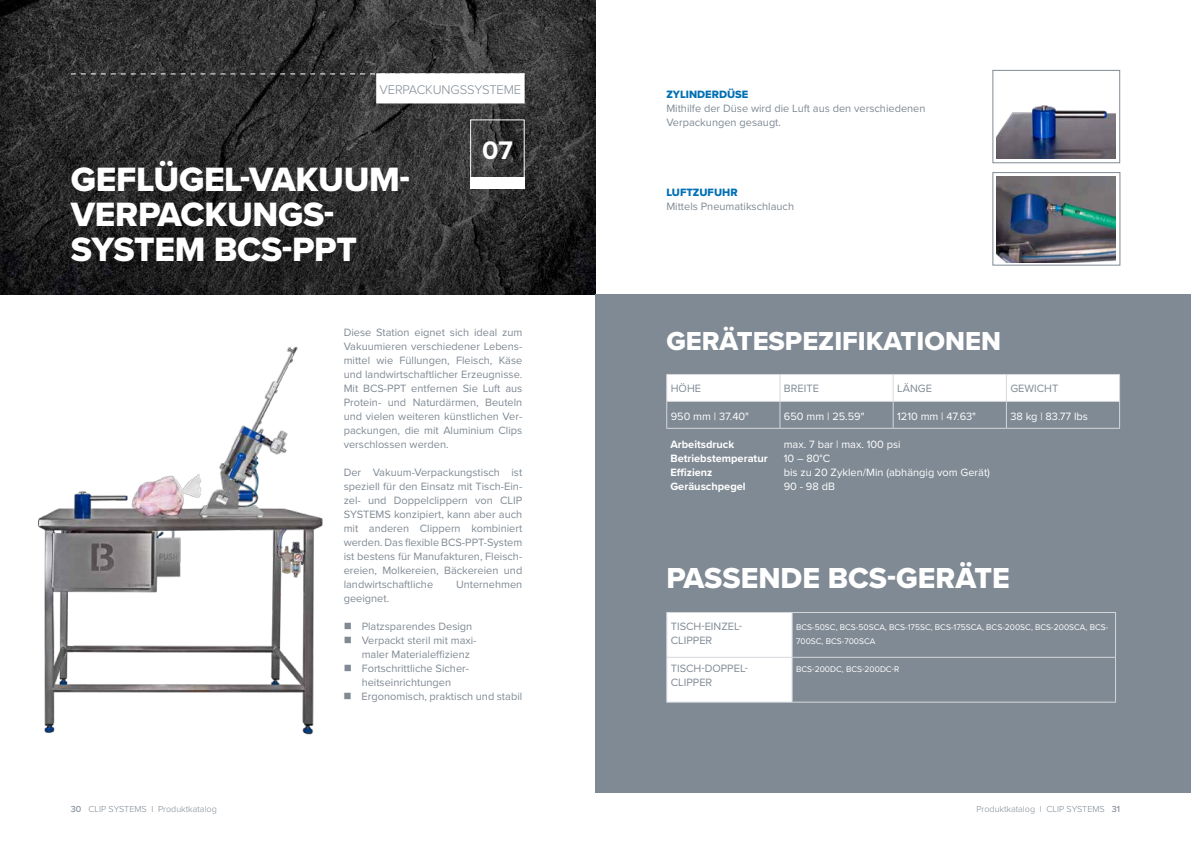
<style>
.page{position:relative;width:1191px;height:842px;background:#fff}
.page>*{position:absolute;margin:0;border:0;box-sizing:border-box;transform-origin:0 0}
.t1{font:35px/35px "Proxima Nova Extrabld";letter-spacing:-.01em;color:#fff}
.t2{font:30px "Proxima Nova Extrabld";color:#fff}
.t3{font:27px "Proxima Nova Extrabld";color:#fff}
.t4{font:700 26.3px "Proxima Nova";color:#fff}
.t5{font:300 13px "Proxima Nova";letter-spacing:-.01em;color:#808a94}
.t6{font:11px/14px "Proxima Nova";color:#808a94}
.t7{font:11px "Proxima Nova";color:#fff}
.t8{font:700 11px "Proxima Nova";color:#fff}
.t9{font:11px "Proxima Nova Extrabld";color:#0070b3}
.t10{font:300 9px "Proxima Nova";color:#808a94}
.t11{font:8.5px/14px "Proxima Nova";color:#fff}
.s1{font-weight:500}
</style>
<div class="page">
<img style="left:0;top:0;width:595px;height:294px">
<div style="left:595px;top:294px;width:596px;height:499px;background:#808a94"></div>
<svg style="left:996px;top:158px;width:119px;height:1px"></svg>
<img style="left:996px;top:105px;width:119px;height:53px">
<div style="left:992px;top:70px;width:128px;height:93px;border:1px solid #808a94"></div>
<div style="left:992px;top:172px;width:128px;height:93px;border:1px solid #808a94"></div>
<img style="left:996px;top:177px;width:119px;height:86px">
<div style="left:376px;top:73px;width:148px;height:30px;background:#fff"></div>
<svg style="left:71px;top:73px;width:453px;height:1px"></svg>
<div style="left:470px;top:119px;width:54px;height:59px;border:1px solid #fff"></div>
<div style="left:470px;top:178px;width:54px;height:11px;background:#fff"></div>
<img style="left:38px;top:346px;width:285px;height:389px">
<div style="left:667px;top:613px;width:124px;height:89px;background:#fff"></div>
<hr style="left:666px;top:613px;width:1px;height:44px;background:#d5d8dd">
<hr style="left:666px;top:658px;width:1px;height:44px;background:#d5d8dd">
<hr style="left:666px;top:612px;width:126px;height:1px;background:#d5d8dd">
<hr style="left:666px;top:657px;width:126px;height:1px;background:#d5d8dd">
<hr style="left:666px;top:702px;width:126px;height:1px;background:#d5d8dd">
<hr style="left:791px;top:613px;width:1px;height:44px;background:#d5d8dd">
<hr style="left:791px;top:658px;width:1px;height:44px;background:#d5d8dd">
<hr style="left:792px;top:612px;width:324px;height:1px;background:#d5d8dd">
<hr style="left:1115px;top:613px;width:1px;height:44px;background:#d5d8dd">
<hr style="left:1115px;top:658px;width:1px;height:44px;background:#d5d8dd">
<hr style="left:792px;top:657px;width:324px;height:1px;background:#d5d8dd">
<hr style="left:792px;top:702px;width:324px;height:1px;background:#d5d8dd">
<svg style="left:666px;top:374px;width:454px;height:54px"></svg>
<hr style="left:666px;top:428px;width:114px;height:1px;background:#d5d8dd">
<hr style="left:780px;top:428px;width:113px;height:1px;background:#d5d8dd">
<hr style="left:893px;top:428px;width:113px;height:1px;background:#d5d8dd">
<hr style="left:1006px;top:428px;width:114px;height:1px;background:#d5d8dd">
<p class="t5" style="left:379px;top:80px;width:143px">VERPACKUNGSSYSTEME</p>
<h1 class="t1" style="left:71px;top:161px;width:341px">GEFLÜGEL-VAKUUM-<br>VERPACKUNGS-<br>SYSTEM BCS-PPT</h1>
<h3 class="t4" style="left:482px;top:131px;width:32px">07</h3>
<p class="t6" style="left:344px;top:325px;width:180px;text-align:justify">Diese Station eignet sich ideal zum Vakuumieren verschiedener Lebens&shy;mittel wie Füllungen, Fleisch, Käse und landwirtschaftlicher Erzeugnisse.<br>Mit BCS-PPT entfernen Sie Luft aus Protein- und Naturdärmen, Beuteln und vielen weiteren künstlichen Ver&shy;packungen, die mit Aluminium Clips verschlossen werden.</p>
<p class="t6" style="left:344px;top:465px;width:180px;text-align:justify">Der Vakuum-Verpackungstisch ist speziell für den Einsatz mit Tisch-Ein&shy;zel- und Doppelclippern von CLIP SYSTEMS konzipiert, kann aber auch mit anderen Clippern kombiniert werden. Das flexible BCS-PPT-System ist bestens für Manufakturen, Fleisch&shy;ereien, Molkereien, Bäckereien und landwirtschaftliche</p>
<p class="t6" style="left:456px;top:577px;width:68px">Unternehmen</p>
<p class="t10" style="left:71px;top:802px;width:147px"><span class="s1">30</span> CLIP SYSTEMS I Produktkatalog</p>
<p class="t6" style="left:344px;top:591px;width:47px">geeignet.</p>
<p class="t6" style="left:362px;top:619px;width:162px">Platzsparendes Design<br>Verpackt steril mit maxi-<br>maler Materialeffizienz<br>Fortschrittliche Sicher&shy;heitseinrichtungen<br>Ergonomisch, praktisch und stabil</p>
<p class="t9" style="left:666px;top:86px;width:83px">ZYLINDERDÜSE</p>
<p class="t6" style="left:666px;top:101px;width:261px">Mithilfe der Düse wird die Luft aus den verschiedenen<br>Verpackungen gesaugt.</p>
<p class="t9" style="left:666px;top:184px;width:73px">LUFTZUFUHR</p>
<p class="t6" style="left:666px;top:199px;width:129px">Mittels Pneumatikschlauch</p>
<h3 class="t3" style="left:666px;top:321px;width:336px">GERÄTESPEZIFIKATIONEN</h3>
<p class="t6" style="left:670px;top:381px;width:32px">HÖHE</p>
<p class="t6" style="left:784px;top:381px;width:37px">BREITE</p>
<p class="t6" style="left:897px;top:381px;width:36px">LÄNGE</p>
<p class="t6" style="left:1010px;top:381px;width:49px">GEWICHT</p>
<p class="t7" style="left:671px;top:408px;width:80px">950 mm | 37.40"</p>
<p class="t7" style="left:784px;top:408px;width:82px">650 mm | 25.59"</p>
<p class="t7" style="left:897px;top:408px;width:80px">1210 mm | 47.63"</p>
<p class="t7" style="left:1010px;top:408px;width:79px">38 kg | 83.77 lbs</p>
<p class="t8" style="left:670px;top:436px;width:65px">Arbeitsdruck</p>
<p class="t7" style="left:783px;top:436px;width:118px">max. 7 bar | max. 100 psi</p>
<p class="t8" style="left:670px;top:450px;width:99px">Betriebstemperatur</p>
<p class="t7" style="left:783px;top:450px;width:48px">10 – 80°C</p>
<p class="t8" style="left:670px;top:464px;width:44px">Effizienz</p>
<p class="t7" style="left:783px;top:464px;width:208px">bis zu 20 Zyklen/Min (abhängig vom Gerät)</p>
<p class="t8" style="left:670px;top:478px;width:77px">Geräuschpegel</p>
<p class="t7" style="left:783px;top:478px;width:53px">90 - 98 dB</p>
<h2 class="t2" style="left:666px;top:556px;width:345px">PASSENDE BCS-GERÄTE</h2>
<p class="t6" style="left:671px;top:619px;width:73px">TISCH-EINZEL-<br>CLIPPER</p>
<p class="t11" style="left:796px;top:620px;width:314px">BCS-50SC, BCS-50SCA, BCS-175SC, BCS-175SCA, BCS-200SC, BCS-200SCA, BCS-<br>700SC, BCS-700SCA</p>
<p class="t6" style="left:671px;top:661px;width:79px">TISCH-DOPPEL-<br>CLIPPER</p>
<p class="t11" style="left:796px;top:662px;width:105px">BCS-200DC, BCS-200DC-R</p>
<p class="t10" style="left:976px;top:802px;width:145px">Produktkatalog I CLIP SYSTEMS <span class="s1">31</span></p>
</div>
